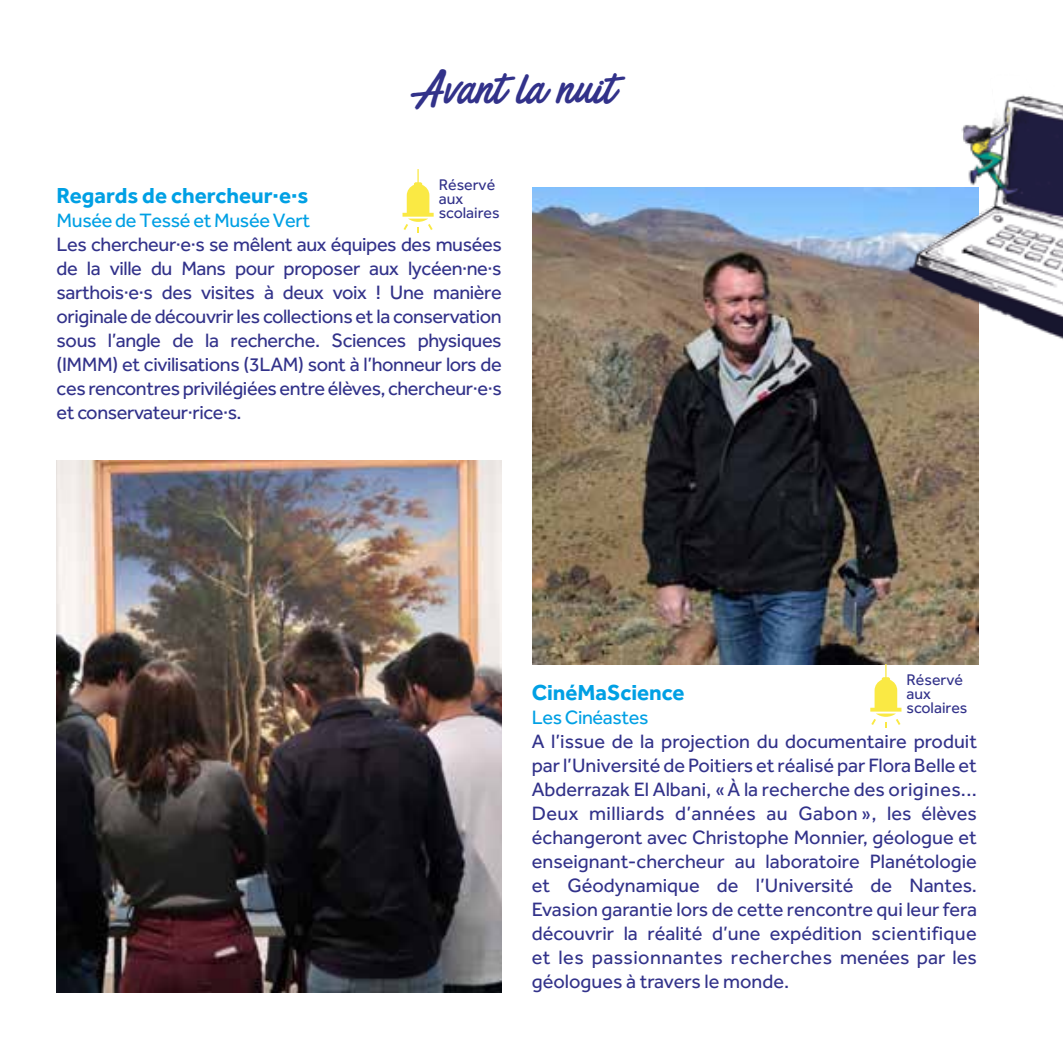
<style>
.page{position:relative;width:1063px;height:1063px;background:#fff}
.page>*{position:absolute;margin:0;border:0;box-sizing:border-box;transform-origin:0 0}
.t1{font:42.5px "Painted Paradise";color:#32328a}
.t2{font:700 22.5px "Effra";color:#00a0e4}
.t3{font:20px/24px "Effra";letter-spacing:-.02em;color:#32328a;text-align:justify}
.t4{font:20px "Effra";letter-spacing:-.02em;color:#00a0e4}
.t5{font:16px/13.8px "Effra";color:#32328a}
</style>
<div class="page">
<svg style="left:403px;top:169px;width:31px;height:64px"></svg>
<img style="left:56px;top:461px;width:446px;height:531px">
<img style="left:532px;top:188px;width:446px;height:476px">
<svg style="left:870px;top:664px;width:31px;height:64px"></svg>
<img style="left:870px;top:95px;width:193px;height:298px">
<h1 class="t1" style="left:420px;top:55px;width:197px">Avant la nuit</h1>
<p class="t5" style="left:439px;top:178px;width:63px">Réservé aux scolaires</p>
<p class="t2" style="left:57px;top:182px;width:253px">Regards de chercheur·e·s</p>
<p class="t4" style="left:57px;top:208px;width:255px">Musée de Tessé et Musée Vert</p>
<p class="t3" style="left:57px;top:232px;width:447px">Les chercheur·e·s se mêlent aux équipes des musées de la ville du Mans pour proposer aux lycéen·ne·s sarthois·e·s des visites à deux voix ! Une manière originale de découvrir les collections et la conservation sous l’angle de la recherche. Sciences physiques (IMMM) et civilisations (3LAM) sont à l’honneur lors de ces rencontres privilégiées entre élèves, chercheur·e·s et conservateur·rice·s.</p>
<p class="t5" style="left:907px;top:673px;width:63px">Réservé aux scolaires</p>
<p class="t2" style="left:532px;top:679px;width:154px">CinéMaScience</p>
<p class="t4" style="left:532px;top:706px;width:118px">Les Cinéastes</p>
<p class="t3" style="left:532px;top:729px;width:447px">A l’issue de la projection du documentaire produit par l’Université de Poitiers et réalisé par Flora Belle et Abderrazak El Albani, «À la recherche des origines...<br>Deux milliards d’années au Gabon », les élèves échangeront avec Christophe Monnier, géologue et enseignant-chercheur au laboratoire Planétologie et Géodynamique de l’Université de Nantes.<br>Evasion garantie lors de cette rencontre qui leur fera découvrir la réalité d’une expédition scientifique et les passionnantes recherches menées par les géologues à travers le monde.</p>
</div>
